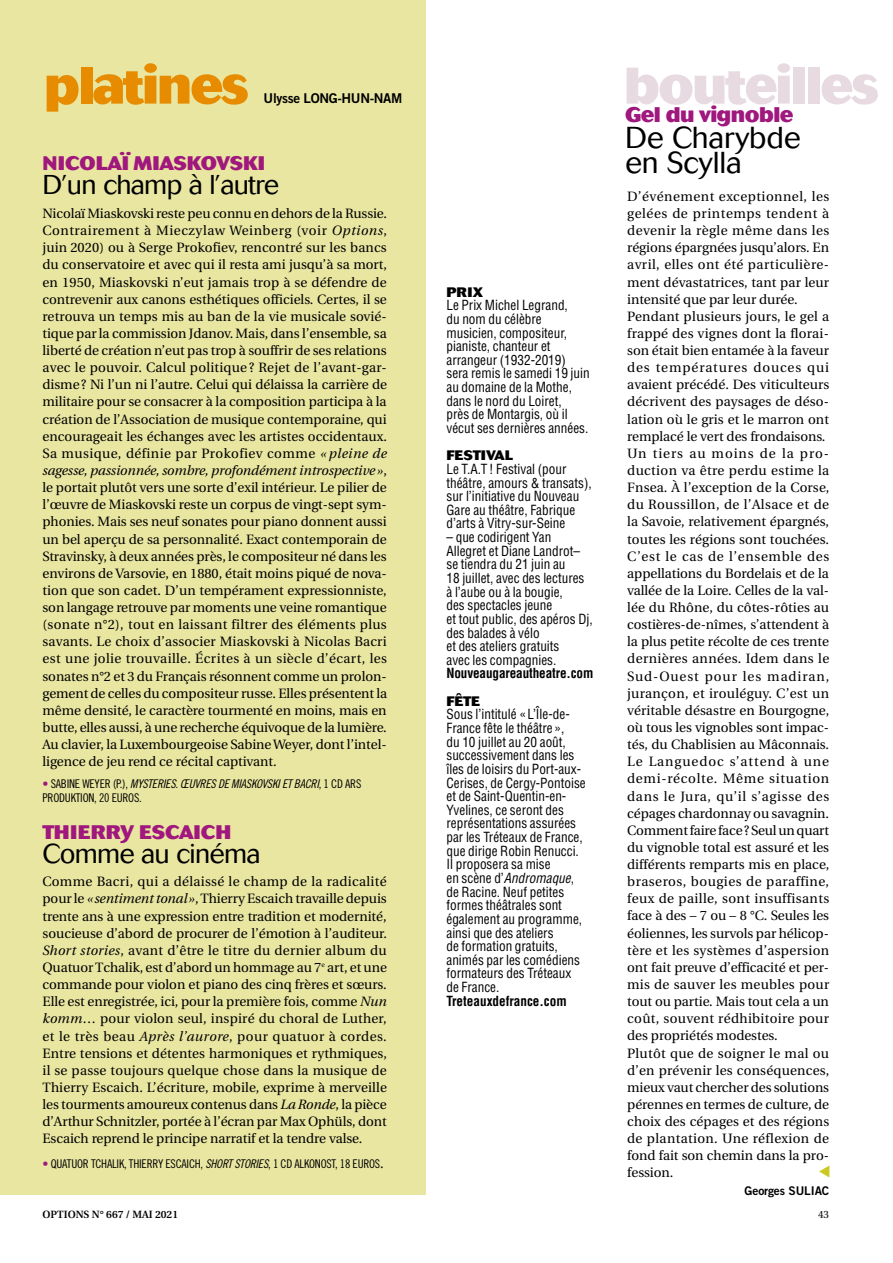
<style>
.page{position:relative;width:893px;height:1263px;background:#fff}
.page>*{position:absolute;margin:0;border:0;box-sizing:border-box;transform-origin:0 0}
.t1{font:800 51px "Cosmos";letter-spacing:-.04em;color:#e8dae1}
.t2{font:800 51px "Cosmos";letter-spacing:-.04em;color:#e78c00}
.t3{font:300 30px/25.5px "Cosmos";letter-spacing:-.005em;color:#000}
.t4{font:300 27px "Cosmos";letter-spacing:-.025em;color:#000}
.t5{font:800 21px "Cosmos";letter-spacing:-.025em;color:#a0177e}
.t6{font:800 19.5px "Cosmos";letter-spacing:.02em;color:#a0177e}
.t7{font:condensed 13.65px/13.6px "Helvetica";color:#000}
.t8{font:700 condensed 13.65px "Helvetica";letter-spacing:-.01em;color:#000}
.t9{font:800 13.65px "Cosmos";letter-spacing:-.005em;color:#000}
.t10{font:13.5px/17.1px "Utopia";letter-spacing:.005em;color:#000;text-align:justify}
.t11{font:13.5px "Trade Gothic Bold Two";letter-spacing:-.025em;color:#000}
.t12{font:12px "Trade Gothic Cond Eighteen";letter-spacing:-.02em;color:#000}
.t13{font:12px "Trade Gothic Cond Eighteen Obl";letter-spacing:-.02em;color:#000}
.t14{font:12px "Trade Gothic Bold Two";letter-spacing:-.01em;color:#000}
.t15{font:600 10.5px "Utopia";color:#000}
.t16{font:10.5px "Utopia";color:#000}
.s1{font-style:italic}
.s2{color:#a0177e}
.s3{font-family:"Trade Gothic Cond Eighteen"}
.s4{font-family:"Trade Gothic Cond Eighteen Obl"}
</style>
<div class="page">
<div style="left:0;top:0;width:425px;height:1195px;background:#e9e6a1"></div>
<h1 class="t2" style="left:44px;top:56px;width:207px">platines</h1>
<p class="t11" style="left:264px;top:89px;width:140px">ULYSSE LONG-HU N-NAM</p>
<h3 class="t6" style="left:43px;top:152px;width:18px">Nicola</h3>
<h3 class="t6" style="left:122px;top:152px;width:86px">ï Miaskovs</h3>
<h3 class="t6" style="left:243px;top:152px;width:21px">ki</h3>
<h3 class="t4" style="left:43px;top:169px;width:238px">D’un champ à l’autre</h3>
<p class="t10" style="left:42px;top:205px;width:346px">Nicolaï Miaskovski reste peu connu en dehors de la Russie.<br>Contrairement à Mieczylaw Weinberg (voir <span class="s1">Options</span>, juin 2020) ou à Serge Prokofiev, rencontré sur les bancs du conservatoire et avec qui il resta ami jusqu’à sa mort, en 1950, Miaskovski n’eut jamais trop à se défendre de contrevenir aux canons esthétiques officiels. Certes, il se retrouva un temps mis au ban de la vie musicale sovié&shy;tique par la commission Jdanov. Mais, dans l’ensemble, sa liberté de création n’eut pas trop à souffrir de ses relations avec le pouvoir. Calcul politique ? Rejet de l’avant-gar&shy;disme? Ni l’un ni l’autre. Celui qui délaissa la carrière de militaire pour se consacrer à la composition participa à la création de l’Association de musique contemporaine, qui encourageait les échanges avec les artistes occidentaux.<br>Sa musique, définie par Prokofiev comme <span class="s1">« pleine de sagesse, passionnée, sombre, profondément introspective »</span>, le portait plutôt vers une sorte d’exil intérieur. Le pilier de l’œuvre de Miaskovski reste un corpus de vingt-sept sym&shy;phonies. Mais ses neuf sonates pour piano donnent aussi un bel aperçu de sa personnalité. Exact contemporain de Stravinsky, à deux années près, le compositeur né dans les environs de Varsovie, en 1880, était moins piqué de nova&shy;tion que son cadet. D’un tempérament expressionniste, son langage retrouve par moments une veine romantique (sonate n°2), tout en laissant filtrer des éléments plus savants. Le choix d’associer Miaskovski à Nicolas Bacri est une jolie trouvaille. Écrites à un siècle d’écart, les sonates n°2 et 3 du Français résonnent comme un prolon&shy;gement de celles du compositeur russe. Elles présentent la même densité, le caractère tourmenté en moins, mais en butte, elles aussi, à une recherche équivoque de la lumière.<br>Au clavier, la Luxembourgeoise Sabine Weyer, dont l’intel&shy;ligence de jeu rend ce récital captivant.</p>
<p class="t12" style="left:43px;top:777px;width:16px"><span class="s2">•</span>SABINE</p>
<p class="t13" style="left:82px;top:777px;width:274px"><span class="s3">WE YER (P.),</span> MYSTERIES. ŒUVRES DE MIASKOVSKI ET BACRI<span class="s3">, 1 CD ARS</span></p>
<p class="t12" style="left:43px;top:790px;width:9px">PRODU</p>
<p class="t12" style="left:71px;top:790px;width:8px">KTION</p>
<p class="t12" style="left:94px;top:790px;width:21px">, 20 EUROS</p>
<p class="t12" style="left:139px;top:790px;width:4px">.</p>
<h3 class="t6" style="left:43px;top:821px;width:26px">Thierr</h3>
<h3 class="t6" style="left:120px;top:821px;width:47px">y Escaich</h3>
<h3 class="t4" style="left:43px;top:839px;width:219px">Comme au cinéma</h3>
<p class="t10" style="left:43px;top:873px;width:346px">Comme Bacri, qui a délaissé le champ de la radicalité pour le <span class="s1">«sentiment tonal»</span>, Thierry Escaich travaille depuis trente ans à une expression entre tradition et modernité, soucieuse d’abord de procurer de l’émotion à l’auditeur.<br><span class="s1">Short stories</span>, avant d’être le titre du dernier album du Quatuor Tchalik, est d’abord un hommage au 7<sup>e</sup> art, et une commande pour violon et piano des cinq frères et sœurs.<br>Elle est enregistrée, ici, pour la première fois, comme <span class="s1">Nun komm</span>… pour violon seul, inspiré du choral de Luther, et le très beau <span class="s1">Après l’aurore</span>, pour quatuor à cordes.<br>Entre tensions et détentes harmoniques et rythmiques, il se passe toujours quelque chose dans la musique de Thierry Escaich. L’écriture, mobile, exprime à merveille les tourments amoureux contenus dans <span class="s1">La Ronde</span>, la pièce d’Arthur Schnitzler, portée à l’écran par Max Ophüls, dont Escaich reprend le principe narratif et la tendre valse.</p>
<p class="t12" style="left:43px;top:1157px;width:11px"><span class="s2">•</span>QUATUOR</p>
<p class="t12" style="left:91px;top:1157px;width:50px">TCHALI K, THIERR</p>
<p class="t12" style="left:158px;top:1157px;width:155px">Y ESCAI CH, <span class="s4">SHORT STORIES</span>, 1 CD ALKONOST</p>
<p class="t12" style="left:335px;top:1157px;width:21px">, 18 EUROS</p>
<p class="t10" style="left:380px;top:1155px;width:5px">.</p>
<p class="t15" style="left:43px;top:1208px;width:137px">OPTIONS N° 667 / MAI 2021</p>
<p class="t9" style="left:446px;top:284px;width:38px">PRIX</p>
<p class="t7" style="left:446px;top:298px;width:145px">Le Prix Michel Legrand,<br>du nom du célèbre musicien, compositeur, pianiste, chanteur et arrangeur (1932-2019) sera remis le samedi 19 juin au domaine de la Mothe, dans le nord du Loiret,<br>près de Montargis, où il vécut ses dernières années.</p>
<p class="t9" style="left:446px;top:447px;width:68px">FESTIVAL</p>
<p class="t7" style="left:446px;top:462px;width:147px">Le T.A.T! Festival (pour théâtre, amours &amp; transats), sur l’initiative du Nouveau<br>Gare au théâtre, Fabrique d’arts à Vitry-sur-Seine</p>
<p class="t7" style="left:446px;top:530px;width:148px">– que codirigent Yan<br>Allegret et Diane Landrot– se tiendra du 21 juin au<br>18 juillet, avec des lectures à l’aube ou à la bougie,<br>des spectacles jeune<br>et tout public, des apéros Dj, des balades à vélo<br>et des ateliers gratuits<br>avec les compagnies.</p>
<p class="t8" style="left:446px;top:665px;width:148px">Nouveaugareautheatre.com</p>
<p class="t9" style="left:446px;top:693px;width:35px">FÊTE</p>
<p class="t7" style="left:446px;top:707px;width:141px">Sous l’intitulé «L’Île-de-<br>France fête le théâtre»,<br>du 10 juillet au 20 août, successivement dans les îles de loisirs du Port-aux-<br>Cerises, de Cergy-Pontoise et de Saint-Quentin-en-<br>Yvelines, ce seront des représentations assurées par les Tréteaux de France, que dirige Robin Renucci.<br>Il proposera sa mise<br>en scène d’<span class="s1">Andromaque</span>, de Racine. Neuf petites formes théâtrales sont également au programme, ainsi que des ateliers<br>de formation gratuits, animés par les comédiens formateurs des Tréteaux de France.</p>
<p class="t8" style="left:446px;top:992px;width:122px">Treteauxdefrance.com</p>
<h1 class="t1" style="left:624px;top:56px;width:257px">bouteilles</h1>
<h3 class="t5" style="left:625px;top:102px;width:170px">Gel du vignoble</h3>
<h2 class="t3" style="left:625px;top:125px;width:177px">De Charybde en Scylla</h2>
<p class="t10" style="left:627px;top:188px;width:204px;text-align:left">D’événement exceptionnel, les gelées de printemps tendent à devenir la règle même dans les régions épargnées jusqu’alors. En avril, elles ont été particulière&shy;ment dévastatrices, tant par leur intensité que par leur durée.<br>Pendant plusieurs jours, le gel a frappé des vignes dont la florai&shy;son était bien entamée à la faveur des températures douces qui avaient précédé. Des viticulteurs décrivent des paysages de déso&shy;lation où le gris et le marron ont remplacé le vert des frondaisons.<br>Un tiers au moins de la pro&shy;duction va être perdu estime la<br>Fnsea. À l’exception de la Corse, du Roussillon, de l’Alsace et de la Savoie, relativement épargnés, toutes les régions sont touchées.<br>C’est le cas de l’ensemble des appellations du Bordelais et de la vallée de la Loire. Celles de la val&shy;lée du Rhône, du côtes-rôties au costières-de-nîmes, s’attendent à la plus petite récolte de ces trente dernières années. Idem dans le<br>Sud-Ouest pour les madiran, jurançon, et irouléguy. C’est un véritable désastre en Bourgogne, où tous les vignobles sont impac&shy;tés, du Chablisien au Mâconnais.<br>Le Languedoc s’attend à une demi-récolte. Même situation dans le Jura, qu’il s’agisse des cépages chardonnay ou savagnin.<br>Comment faire face? Seul un quart du vignoble total est assuré et les différents remparts mis en place, braseros, bougies de paraffine, feux de paille, sont insuffisants face à des – 7 ou – 8 °C. Seules les éoliennes, les survols par hélicop&shy;tère et les systèmes d’aspersion ont fait preuve d’efficacité et per&shy;mis de sauver les meubles pour tout ou partie. Mais tout cela a un coût, souvent rédhibitoire pour des propriétés modestes.<br>Plutôt que de soigner le mal ou d’en prévenir les conséquences, mieux vaut chercher des solutions pérennes en termes de culture, de choix des cépages et des régions de plantation. Une réflexion de fond fait son chemin dans la pro&shy;fession.</p>
<p class="t14" style="left:745px;top:1183px;width:79px">GEORGES SUL IAC</p>
<p class="t16" style="left:818px;top:1208px;width:13px">43</p>
</div>
